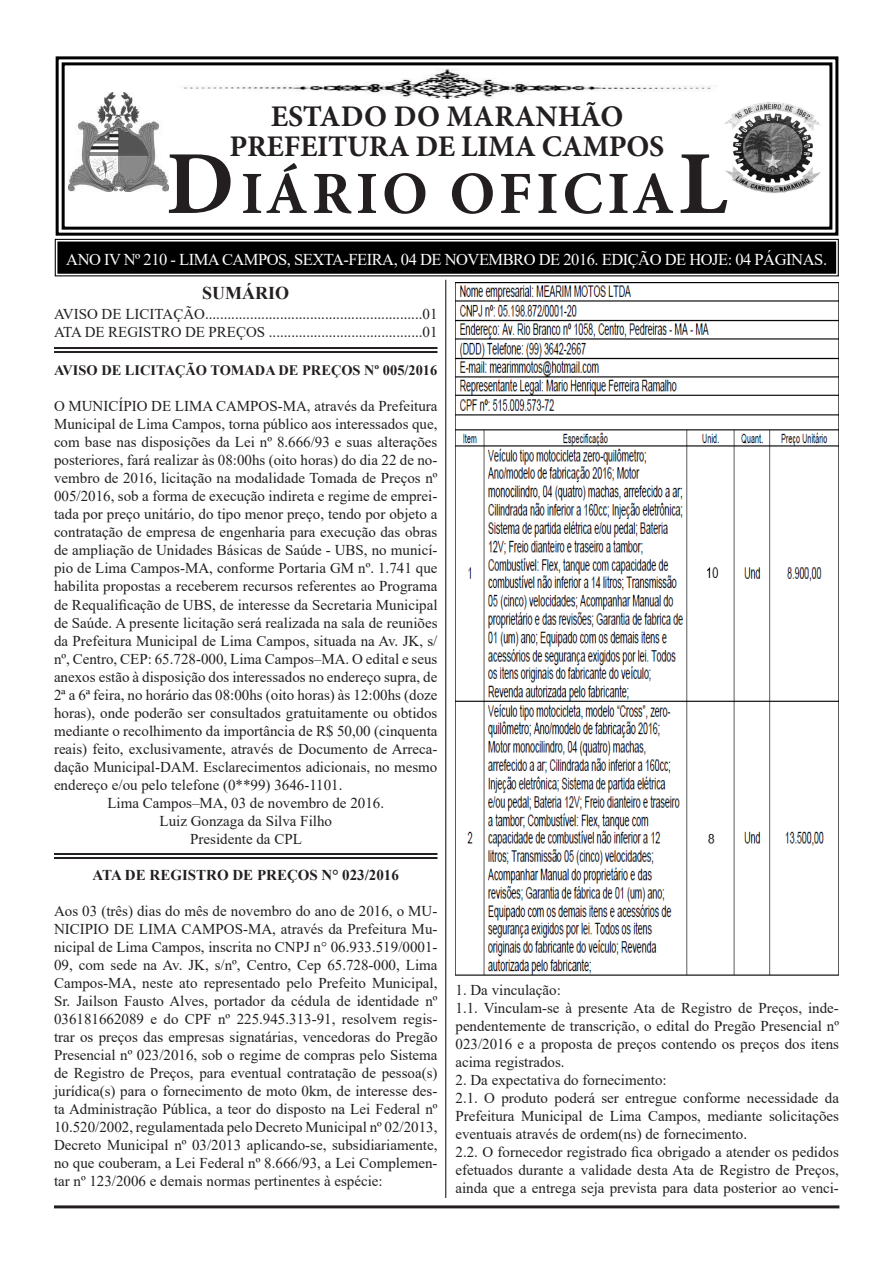
<style>
.page{position:relative;width:893px;height:1263px;background:#fff}
.page>*{position:absolute;margin:0;border:0;box-sizing:border-box;transform-origin:0 0}
.t1{font:700 60px "Minion Pro";letter-spacing:.06em;color:#231f20}
.t2{font:700 30px "Minion Pro";letter-spacing:-.01em;color:#231f20}
.t3{font:700 18px "Times New Roman";color:#231f20}
.t4{font:16.5px "Times New Roman";letter-spacing:-.03em;color:#fff}
.t5{font:15px/18px "Times New Roman";color:#231f20;text-align:justify}
.t6{font:700 15px "Times New Roman";color:#231f20}
.t7{font:700 14.4px "Times New Roman";color:#231f20}
.s1{font-size:90px}
</style>
<div class="page">
<svg style="left:55px;top:56px;width:784px;height:180px"></svg>
<div style="left:62px;top:62px;width:770px;height:168px;border:3px solid #000"></div>
<svg style="left:54px;top:238px;width:785px;height:39px;background:#242424"></svg>
<div style="left:57px;top:241px;width:779px;height:33px;border:2px solid #000"></div>
<div style="left:61px;top:245px;width:771px;height:25px;border:1px solid #000"></div>
<img style="left:717px;top:97px;width:108px;height:103px">
<hr style="left:54px;top:1205px;width:785px;height:3px;background:#231f20">
<img style="left:68px;top:93px;width:101px;height:98px">
<img style="left:170px;top:69px;width:552px;height:30px">
<hr style="left:54px;top:347px;width:383px;height:2px;background:#231f20">
<hr style="left:54px;top:351px;width:383px;height:2px;background:#231f20">
<hr style="left:445px;top:280px;width:1px;height:918px;background:#231f20">
<img style="left:455px;top:283px;width:384px;height:693px">
<hr style="left:54px;top:853px;width:383px;height:2px;background:#231f20">
<hr style="left:54px;top:857px;width:383px;height:2px;background:#231f20">
<img style="left:705px;top:564px;width:16px;height:20px">
<img style="left:702px;top:830px;width:20px;height:19px">
<p class="t2" style="left:271px;top:95px;width:354px">ESTADO DO MARANHÃO</p>
<p class="t2" style="left:230px;top:125px;width:436px">PREFEITURA DE LIMA CAMPOS</p>
<p class="t1" style="left:166px;top:151px;width:563px"><span class="s1">D</span>IÁRIO OFICIA<span class="s1">L</span></p>
<p class="t4" style="left:66px;top:248px;width:762px">ANO IV Nº 210 - LIMA CAMPOS, SEXTA-FEIRA, 04 DE NOVEMBRO DE 2016. EDIÇÃO DE HOJE: 04 PÁGINAS.</p>
<p class="t3" style="left:202px;top:280px;width:88px">SUMÁRIO</p>
<p class="t5" style="left:54px;top:304px;width:385px">AVISO DE LICITAÇÃO..........................................................01</p>
<p class="t5" style="left:54px;top:322px;width:385px">ATA DE REGISTRO DE PREÇOS .........................................01</p>
<p class="t7" style="left:54px;top:360px;width:385px">AVISO DE LICITAÇÃO TOMADA DE PREÇOS Nº 005/2016</p>
<p class="t5" style="left:54px;top:397px;width:385px">O MUNICÍPIO DE LIMA CAMPOS-MA, através da Prefeitura Municipal de Lima Campos, torna público aos interessados que, com base nas disposições da Lei nº 8.666/93 e suas alterações posteriores, fará realizar às 08:00hs (oito horas) do dia 22 de no&shy;vembro de 2016, licitação na modalidade Tomada de Preços nº 005/2016, sob a forma de execução indireta e regime de emprei&shy;tada por preço unitário, do tipo menor preço, tendo por objeto a contratação de empresa de engenharia para execução das obras de ampliação de Unidades Básicas de Saúde - UBS, no municí&shy;pio de Lima Campos-MA, conforme Portaria GM nº. 1.741 que habilita propostas a receberem recursos referentes ao Programa de Requalificação de UBS, de interesse da Secretaria Municipal de Saúde. A presente licitação será realizada na sala de reuniões da Prefeitura Municipal de Lima Campos, situada na Av. JK, s/ nº, Centro, CEP: 65.728-000, Lima Campos–MA. O edital e seus anexos estão à disposição dos interessados no endereço supra, de 2ª a 6ª feira, no horário das 08:00hs (oito horas) às 12:00hs (doze horas), onde poderão ser consultados gratuitamente ou obtidos mediante o recolhimento da importância de R$ 50,00 (cinquenta reais) feito, exclusivamente, através de Documento de Arreca&shy;dação Municipal-DAM. Esclarecimentos adicionais, no mesmo endereço e/ou pelo telefone (0**99) 3646-1101.</p>
<p class="t5" style="left:107px;top:793px;width:278px">Lima Campos–MA, 03 de novembro de 2016.</p>
<p class="t5" style="left:159px;top:811px;width:174px">Luiz Gonzaga da Silva Filho</p>
<p class="t5" style="left:190px;top:829px;width:113px">Presidente da CPL</p>
<p class="t6" style="left:93px;top:864px;width:308px">ATA DE REGISTRO DE PREÇOS N° 023/2016</p>
<p class="t5" style="left:54px;top:901px;width:385px">Aos 03 (três) dias do mês de novembro do ano de 2016, o MU-NICIPIO DE LIMA CAMPOS-MA, através da Prefeitura Mu&shy;nicipal de Lima Campos, inscrita no CNPJ n° 06.933.519/0001- 09, com sede na Av. JK, s/nº, Centro, Cep 65.728-000, Lima Campos-MA, neste ato representado pelo Prefeito Municipal, Sr. Jailson Fausto Alves, portador da cédula de identidade nº 036181662089 e do CPF nº 225.945.313-91, resolvem regis&shy;trar os preços das empresas signatárias, vencedoras do Pregão Presencial nº 023/2016, sob o regime de compras pelo Sistema de Registro de Preços, para eventual contratação de pessoa(s) jurídica(s) para o fornecimento de moto 0km, de interesse des&shy;ta Administração Pública, a teor do disposto na Lei Federal nº 10.520/2002, regulamentada pelo Decreto Municipal nº 02/2013, Decreto Municipal nº 03/2013 aplicando-se, subsidiariamente, no que couberam, a Lei Federal nº 8.666/93, a Lei Complemen&shy;tar nº 123/2006 e demais normas pertinentes à espécie:</p>
<p class="t5" style="left:455px;top:980px;width:107px">1. Da vinculação:</p>
<p class="t5" style="left:455px;top:998px;width:385px">1.1. Vinculam-se à presente Ata de Registro de Preços, inde&shy;pendentemente de transcrição, o edital do Pregão Presencial nº 023/2016 e a proposta de preços contendo os preços dos itens acima registrados.</p>
<p class="t5" style="left:455px;top:1070px;width:213px">2. Da expectativa do fornecimento:</p>
<p class="t5" style="left:455px;top:1088px;width:385px">2.1. O produto poderá ser entregue conforme necessidade da Prefeitura Municipal de Lima Campos, mediante solicitações eventuais através de ordem(ns) de fornecimento.</p>
<p class="t5" style="left:455px;top:1142px;width:385px">2.2. O fornecedor registrado fica obrigado a atender os pedidos efetuados durante a validade desta Ata de Registro de Preços, ainda que a entrega seja prevista para data posterior ao venci-</p>
</div>
